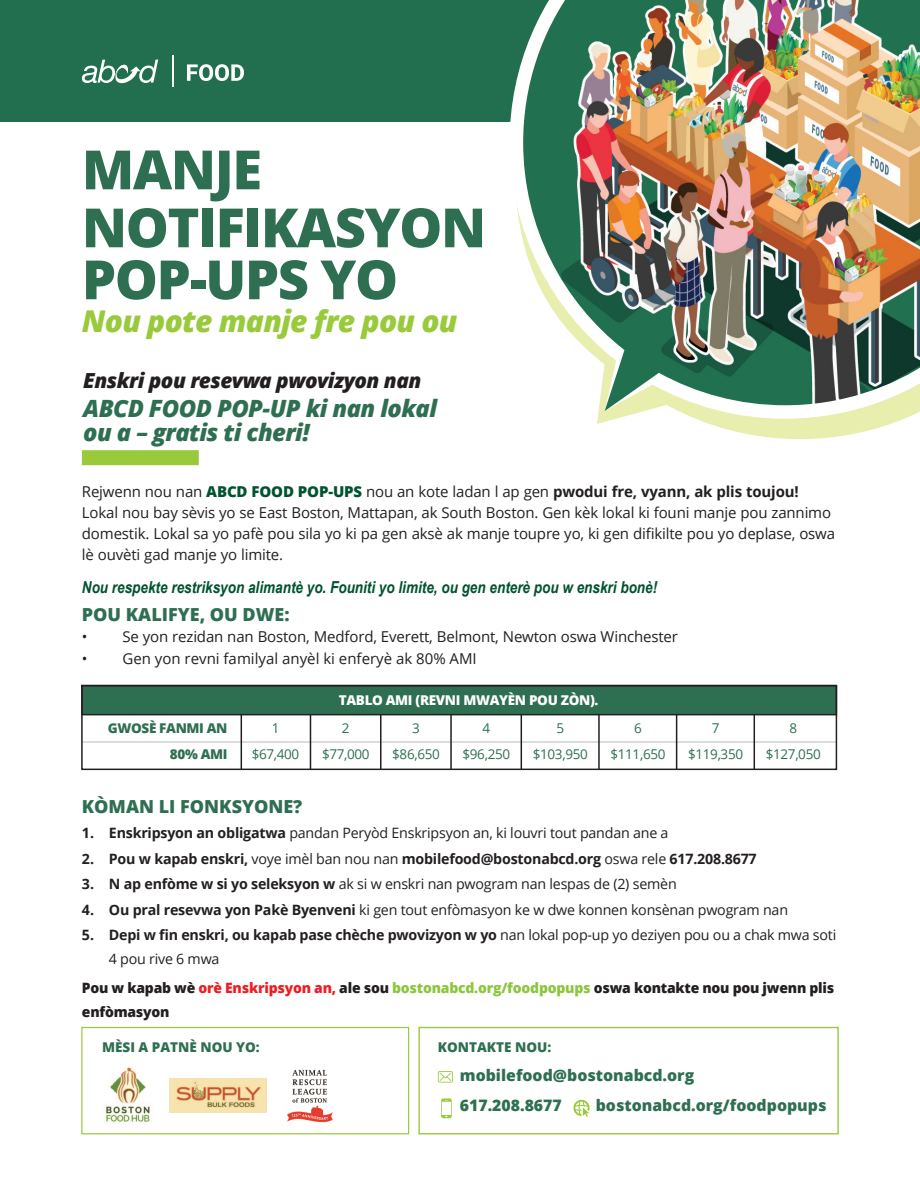
<style>
.page{position:relative;width:920px;height:1190px;background:#fff}
.page>*{position:absolute;margin:0;border:0;box-sizing:border-box;transform-origin:0 0}
.t1{font:800 54.15px/57.9px "Open Sans";letter-spacing:-.025em;color:#2f6f51}
.t2{font:italic 800 30px "Open Sans";letter-spacing:-.025em;color:#99ca3b}
.t3{font:italic 800 23.85px/23.2px "Open Sans";letter-spacing:-.025em;color:#2f6f51}
.t4{font:italic 800 20.85px "Open Sans";letter-spacing:-.025em;color:#231f20}
.t5{font:800 18px "Open Sans";color:#2f6f51}
.t6{font:italic 700 16.5px "Arial Narrow";color:#015230}
.t7{font:800 15.9px "Open Sans";color:#2f6f51}
.t8{font:15px/21px "Open Sans";letter-spacing:-.01em;color:#231f20}
.t9{font:14.25px/24px "Open Sans";letter-spacing:-.015em;color:#231f20}
.t10{font:800 14.25px/24px "Open Sans";letter-spacing:-.015em;color:#231f20}
.t11{font:700 14.25px "Open Sans";letter-spacing:-.015em;color:#231f20}
.t12{font:13.5px/25.5px "Open Sans";letter-spacing:-.025em;color:#2f6f51;text-align:center}
.t13{font:800 13.5px "Open Sans";color:#2f6f51}
.t14{font:800 13.5px "Open Sans";letter-spacing:-.025em;color:#fff}
.t15{font:800 13.5px/25.5px "Open Sans";letter-spacing:-.025em;color:#2f6f51;text-align:right}
.s1{font-weight:800;color:#015230}
.s2{font-weight:700}
.s3{font-weight:400}
.s4{color:#ee1d23}
.s5{color:#8bc63e}
</style>
<div class="page">
<svg style="left:573px;top:1100px;width:16px;height:17px"></svg>
<svg style="left:438px;top:1071px;width:15px;height:11px"></svg>
<svg style="left:441px;top:1098px;width:11px;height:20px"></svg>
<div style="left:81px;top:1027px;width:328px;height:107px;border:1px solid #99ca3b"></div>
<div style="left:0;top:0;width:920px;height:122px;background:#226f50"></div>
<svg style="left:82px;top:60px;width:76px;height:24px"></svg>
<svg style="left:187px;top:64px;width:57px;height:17px"></svg>
<hr style="left:173px;top:55px;width:1px;height:31px;background:#fff">
<svg style="left:597px;top:419px;width:306px;height:20px"></svg>
<svg style="left:510px;top:57px;width:410px;height:362px"></svg>
<img style="left:523px;top:0;width:397px;height:411px">
<div style="left:82px;top:450px;width:117px;height:15px;background:#99ca3b"></div>
<img style="left:287px;top:1069px;width:46px;height:54px">
<img style="left:106px;top:1067px;width:45px;height:56px">
<img style="left:170px;top:1078px;width:96px;height:34px">
<div style="left:418px;top:1027px;width:421px;height:107px;border:1px solid #99ca3b"></div>
<hr style="left:82px;top:741px;width:754px;height:2px;background:#d1d2d4">
<div style="left:81px;top:685px;width:756px;height:30px;background:#2f6f51;border:2px solid #231f20"></div>
<hr style="left:753px;top:715px;width:2px;height:54px;background:#231f20">
<hr style="left:676px;top:715px;width:1px;height:54px;background:#231f20">
<hr style="left:598px;top:715px;width:2px;height:54px;background:#231f20">
<hr style="left:520px;top:715px;width:2px;height:54px;background:#231f20">
<hr style="left:450px;top:715px;width:2px;height:54px;background:#231f20">
<hr style="left:380px;top:715px;width:1px;height:54px;background:#231f20">
<hr style="left:310px;top:715px;width:1px;height:54px;background:#231f20">
<hr style="left:241px;top:715px;width:1px;height:54px;background:#231f20">
<div style="left:81px;top:685px;width:756px;height:85px;border:2px solid #231f20"></div>
<h1 class="t1" style="left:82px;top:138px;width:406px">MANJE<br>NOTIFIKASYON</h1>
<h1 class="t1" style="left:82px;top:248px;width:318px">POP-UPS YO</h1>
<h2 class="t2" style="left:82px;top:299px;width:377px">Nou pote manje fre pou ou</h2>
<h3 class="t4" style="left:83px;top:365px;width:340px">Enskri pou resevwa pwovizyon nan</h3>
<h3 class="t3" style="left:83px;top:396px;width:355px">ABCD FOOD POP-UP ki nan lokal ou a – gratis ti cheri!</h3>
<p class="t8" style="left:82px;top:481px;width:755px">Rejwenn nou nan <span class="s1">ABCD FOOD POP-UPS</span> nou an kote ladan l ap gen <span class="s2">pwodui fre, vyann, ak plis toujou!<br></span>Lokal nou bay sèvis yo se East Boston, Mattapan, ak South Boston. Gen kèk lokal ki founi manje pou zannimo domestik. Lokal sa yo pafè pou sila yo ki pa gen aksè ak manje toupre yo, ki gen difikilte pou yo deplase, oswa lè ouvèti gad manje yo limite.</p>
<p class="t6" style="left:82px;top:575px;width:577px">Nou respekte restriksyon alimantè yo. Founiti yo limite, ou gen enterè pou w enskri bonè!</p>
<p class="t5" style="left:82px;top:601px;width:209px">POU KALIFYE, OU DWE:</p>
<p class="t8" style="left:82px;top:626px;width:597px">• Se yon rezidan nan Boston, Medford, Everett, Belmont, Newton oswa Winchester</p>
<p class="t8" style="left:82px;top:647px;width:396px">• Gen yon revni familyal anyèl ki enferyè ak 80% AMI</p>
<p class="t14" style="left:339px;top:690px;width:261px">TABLO AMI (REVNI MWAYÈN POU ZÒN).</p>
<p class="t15" style="left:108px;top:715px;width:121px">GWOSÈ FANMI AN<br>80% AMI</p>
<p class="t12" style="left:252px;top:715px;width:49px">1 $67,400</p>
<p class="t12" style="left:462px;top:715px;width:49px">4 $96,250</p>
<p class="t12" style="left:322px;top:715px;width:49px">2 $77,000</p>
<p class="t12" style="left:392px;top:715px;width:49px">3 $86,650</p>
<p class="t12" style="left:533px;top:715px;width:56px">5 $103,950</p>
<p class="t12" style="left:610px;top:715px;width:56px">6 $111,650</p>
<p class="t12" style="left:688px;top:715px;width:56px">7 $119,350</p>
<p class="t12" style="left:766px;top:715px;width:56px">8 $127,050</p>
<p class="t5" style="left:82px;top:792px;width:222px">KÒMAN LI FONKSYONE?</p>
<p class="t9" style="left:82px;top:821px;width:588px"><span class="s2">1. Enskripsyon an obligatwa</span> pandan Peryòd Enskripsyon an, ki louvri tout pandan ane a</p>
<p class="t11" style="left:82px;top:848px;width:676px">2. Pou w kapab enskri, <span class="s3">voye imèl ban nou nan</span> mobilefood@bostonabcd.org <span class="s3">oswa rele</span> 617.208.8677</p>
<p class="t9" style="left:82px;top:871px;width:596px"><span class="s2">3. N ap enfòme w si yo seleksyon w</span> ak si w enskri nan pwogram nan lespas de (2) semèn</p>
<p class="t9" style="left:82px;top:897px;width:708px"><span class="s2">4. Ou pral resevwa yon Pakè Byenveni</span> ki gen tout enfòmasyon ke w dwe konnen konsènan pwogram nan</p>
<p class="t9" style="left:109px;top:922px;width:729px;text-indent:-27px"><span class="s2">5. Depi w fin enskri, ou kapab pase chèche pwovizyon w yo</span> nan lokal pop-up yo deziyen pou ou a chak mwa soti<br>4 pou rive 6 mwa</p>
<p class="t10" style="left:82px;top:975px;width:754px">Pou w kapab wè <span class="s4">orè Enskripsyon an,</span> ale sou <span class="s5">bostonabcd.org/foodpopups</span> oswa kontakte nou pou jwenn plis enfòmasyon</p>
<p class="t13" style="left:102px;top:1037px;width:159px">MÈSI A PATNÈ NOU YO:</p>
<p class="t13" style="left:438px;top:1037px;width:115px">KONTAKTE NOU:</p>
<p class="t7" style="left:460px;top:1063px;width:236px">mobilefood@bostonabcd.org</p>
<p class="t7" style="left:460px;top:1093px;width:103px">617.208.8677</p>
<p class="t7" style="left:596px;top:1093px;width:232px">bostonabcd.org/foodpopups</p>
</div>
